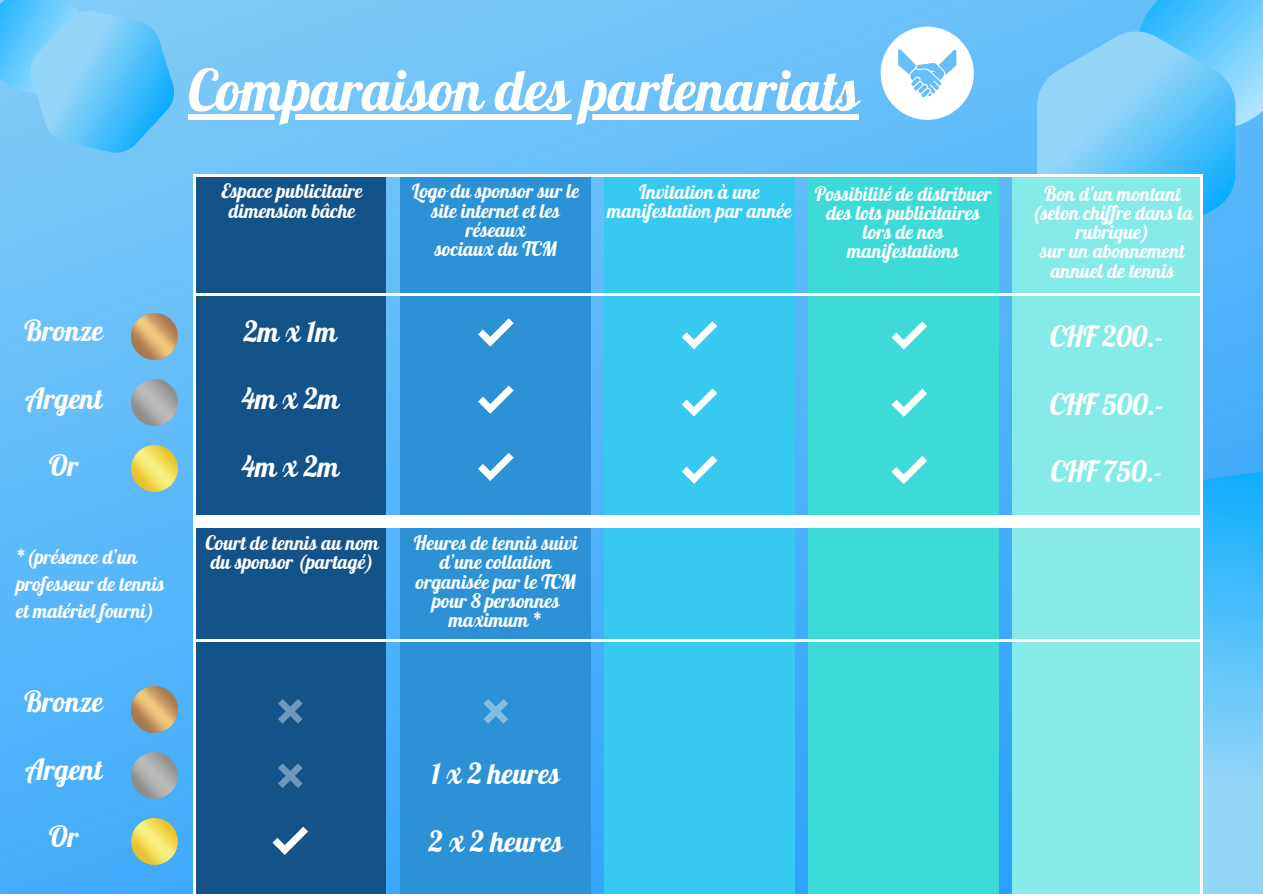
<style>
.page{position:relative;width:1263px;height:894px;background:#fff}
.page>*{position:absolute;margin:0;border:0;box-sizing:border-box;transform-origin:0 0}
.t1{font:57px "Lobster";color:#fff}
.t2{font:28.5px "Lobster";color:#fff}
.t3{font:19.5px/19.2px "Lobster";color:#fff;text-align:center}
</style>
<div class="page">
<img style="left:0;top:0;width:1263px;height:893px">
<svg style="left:999px;top:360px;width:264px;height:533px;background:#57bdfa"></svg>
<svg style="left:1037px;top:0;width:226px;height:250px;background:#6bc6fa"></svg>
<div style="left:196px;top:176px;width:190px;height:437px;background:#13538a"></div>
<div style="left:400px;top:176px;width:190px;height:437px;background:#2c92d5"></div>
<div style="left:604px;top:176px;width:190px;height:437px;background:#37c9ef"></div>
<div style="left:808px;top:176px;width:191px;height:437px;background:#3edad8"></div>
<div style="left:1013px;top:176px;width:190px;height:437px;background:#86eae9"></div>
<hr style="left:196px;top:293px;width:1007px;height:2px;background:#fff">
<img style="left:131px;top:446px;width:46px;height:46px">
<img style="left:131px;top:313px;width:46px;height:46px">
<img style="left:131px;top:380px;width:46px;height:45px">
<div style="left:188px;top:114px;width:671px;height:6px;background:#fff"></div>
<svg style="left:0;top:0;width:188px;height:172px;background:#6dc7f9"></svg>
<svg style="left:478px;top:318px;width:36px;height:28px"></svg>
<svg style="left:478px;top:385px;width:36px;height:28px"></svg>
<svg style="left:478px;top:453px;width:36px;height:28px"></svg>
<svg style="left:682px;top:321px;width:35px;height:28px"></svg>
<svg style="left:682px;top:388px;width:35px;height:28px"></svg>
<svg style="left:682px;top:455px;width:35px;height:28px"></svg>
<svg style="left:891px;top:321px;width:36px;height:28px"></svg>
<svg style="left:891px;top:388px;width:36px;height:28px"></svg>
<svg style="left:891px;top:456px;width:36px;height:28px"></svg>
<div style="left:196px;top:528px;width:190px;height:365px;background:#13538a"></div>
<div style="left:400px;top:528px;width:190px;height:365px;background:#2c92d5"></div>
<div style="left:604px;top:528px;width:190px;height:365px;background:#37c9ef"></div>
<div style="left:808px;top:528px;width:191px;height:365px;background:#3edad8"></div>
<div style="left:1013px;top:528px;width:190px;height:365px;background:#86eae9"></div>
<div style="left:196px;top:515px;width:1007px;height:13px;background:#fff"></div>
<hr style="left:196px;top:174px;width:1007px;height:2px;background:#fff">
<img style="left:132px;top:818px;width:46px;height:46px">
<img style="left:132px;top:686px;width:46px;height:46px">
<img style="left:132px;top:752px;width:46px;height:46px">
<hr style="left:196px;top:638px;width:1007px;height:3px;background:#fff">
<svg style="left:278px;top:699px;width:25px;height:24px"></svg>
<svg style="left:278px;top:763px;width:25px;height:24px"></svg>
<svg style="left:273px;top:826px;width:35px;height:28px"></svg>
<svg style="left:483px;top:699px;width:25px;height:24px"></svg>
<hr style="left:193px;top:174px;width:3px;height:719px;background:#fff">
<hr style="left:1200px;top:177px;width:3px;height:716px;background:#fff">
<svg style="left:881px;top:27px;width:93px;height:93px"></svg>
<h3 class="t2" style="left:24px;top:312px;width:81px">Bronze</h3>
<h3 class="t2" style="left:25px;top:380px;width:79px">Argent</h3>
<h3 class="t2" style="left:49px;top:447px;width:31px">Or</h3>
<p class="t3" style="left:16px;top:546px;width:123px">*(présence d’un</p>
<p class="t3" style="left:16px;top:573px;width:150px">professeur de tennis</p>
<p class="t3" style="left:16px;top:600px;width:140px">et matériel fourni)</p>
<p class="t1" style="left:188px;top:54px;width:672px">Comparaison des partenariats</p>
<p class="t3" style="left:222px;top:181px;width:143px">Espace publicitaire dimension bâche</p>
<p class="t3" style="left:639px;top:182px;width:122px">Invitation à une</p>
<p class="t3" style="left:412px;top:181px;width:169px">Logo du sponsor sur le</p>
<p class="t3" style="left:432px;top:200px;width:130px">site internet et les réseaux</p>
<p class="t3" style="left:435px;top:239px;width:123px">sociaux du TCM</p>
<h1 class="t3" style="left:607px;top:201px;width:186px">manifestation par année</h1>
<p class="t3" style="left:815px;top:184px;width:178px">Possibilité de distribuer des lots publicitaires lors de nos manifestations</p>
<p class="t3" style="left:1032px;top:184px;width:162px">Bon d'un montant (selon chif re dans la rubrique)</p>
<p class="t3" style="left:1040px;top:241px;width:146px">sur un abonnement annuel de tennis</p>
<p class="t2" style="left:244px;top:313px;width:95px">2mx1m</p>
<p class="t2" style="left:1050px;top:318px;width:115px">CHF 200.-</p>
<p class="t2" style="left:241px;top:380px;width:99px">4mx2m</p>
<p class="t2" style="left:1050px;top:386px;width:115px">CHF 500.-</p>
<p class="t2" style="left:241px;top:448px;width:99px">4mx2m</p>
<p class="t2" style="left:1051px;top:453px;width:113px">CHF 750.-</p>
<p class="t3" style="left:205px;top:533px;width:175px;text-align:left">Court de tennis au nom du sponsor (partagé)</p>
<p class="t3" style="left:414px;top:533px;width:165px">Heures de tennis suivi d’une collation organisée par le TCM pour 8 personnes maximum *</p>
<p class="t2" style="left:24px;top:683px;width:81px">Bronze</p>
<p class="t2" style="left:25px;top:751px;width:79px">Argent</p>
<p class="t2" style="left:49px;top:818px;width:31px">Or</p>
<h2 class="t2" style="left:431px;top:755px;width:130px">1 x 2 heures</h2>
<h2 class="t2" style="left:429px;top:823px;width:135px">2 x 2 heures</h2>
</div>
